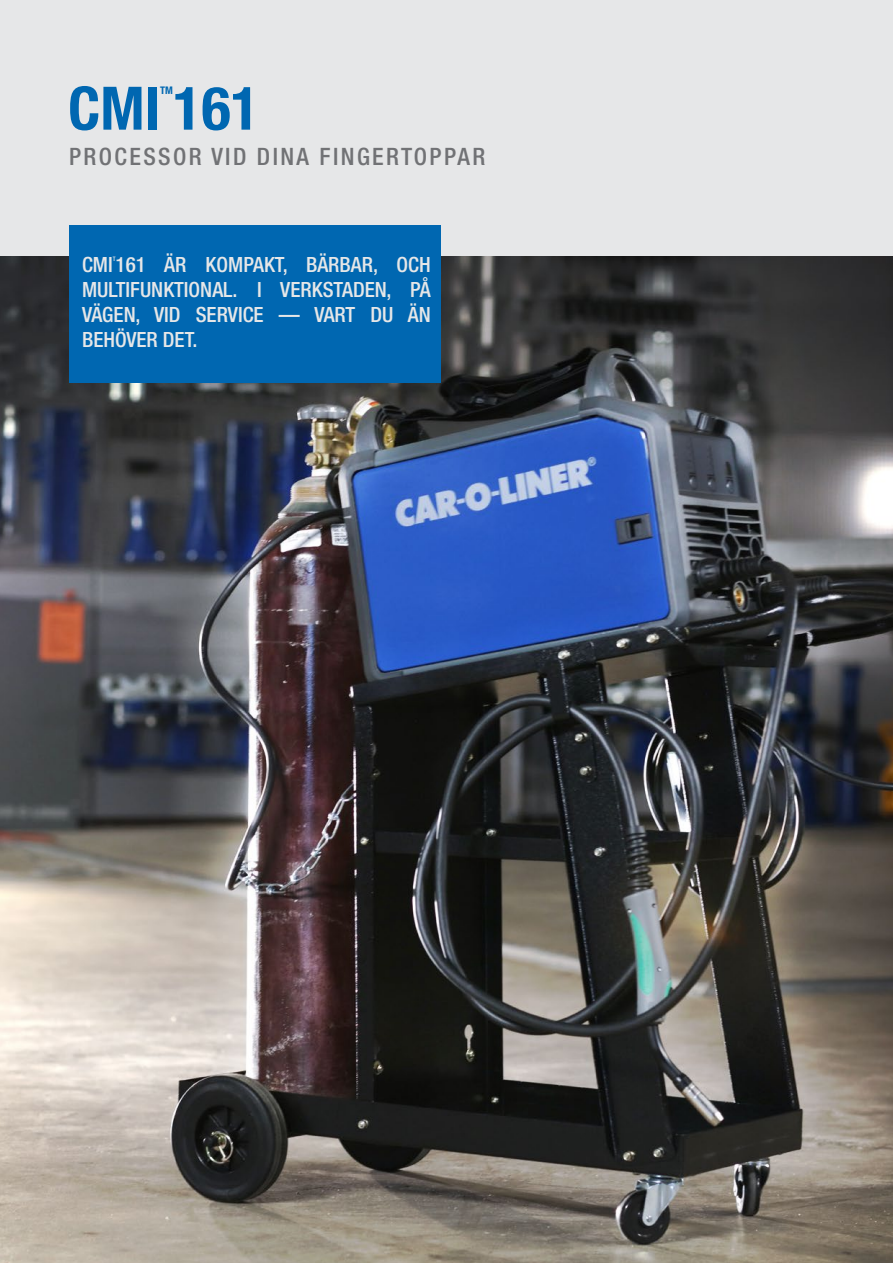
<style>
.page{position:relative;width:893px;height:1263px;background:#fff}
.page>*{position:absolute;margin:0;border:0;box-sizing:border-box;transform-origin:0 0}
.t1{font:700 condensed 60px "Helvetica Neue LT Pro";color:#0067b1}
.t2{font:500 condensed 24px "Helvetica Neue LT Pro";letter-spacing:.1em;color:#717275}
.t3{font:500 condensed 21px/25.2px "Helvetica Neue LT Pro";color:#e6e7e8;text-align:justify}
.t4{font:700 condensed 10.5px "Helvetica Neue LT Pro";color:#0067b1}
.t5{font:500 condensed 6.15px "Helvetica Neue LT Pro";color:#e6e7e8}
</style>
<div class="page">
<img style="left:0;top:255px;width:893px;height:1008px">
<div style="left:0;top:0;width:893px;height:255px;background:#e6e7e8"></div>
<div style="left:69px;top:225px;width:372px;height:158px;background:#0067b1"></div>
<p class="t1" style="left:68px;top:72px;width:193px">CMI 161</p>
<p class="t4" style="left:160px;top:84px;width:14px">TM</p>
<p class="t2" style="left:69px;top:142px;width:418px">PROCESSOR VID DINA FINGERTOPPAR</p>
<p class="t3" style="left:82px;top:252px;width:350px">CMI161 ÄR KOMPAKT, BÄRBAR, OCH</p>
<p class="t5" style="left:113px;top:255px;width:4px">T</p>
<p class="t3" style="left:82px;top:277px;width:350px">MULTIFUNKTIONAL. I VERKSTADEN, PÅ VÄGEN, VID SERVICE — VART DU ÄN BEHÖVER DET.</p>
</div>
